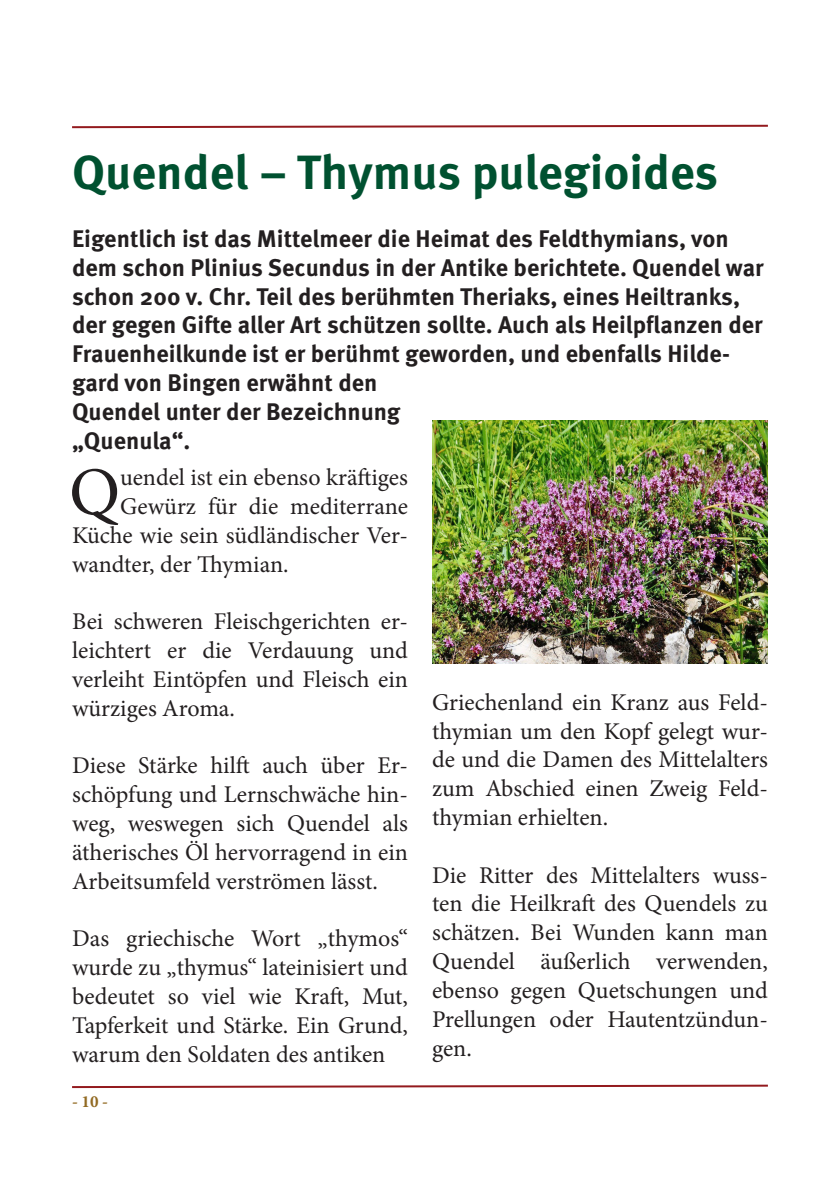
<style>
.page{position:relative;width:840px;height:1191px;background:#fff}
.page>*{position:absolute;margin:0;border:0;box-sizing:border-box;transform-origin:0 0}
.t1{font:68.4px "Minion Pro";color:#231f20}
.t2{font:700 48px "Meta OT";color:#005130}
.t3{font:24px/28.8px "Minion Pro";color:#231f20;text-align:justify}
.t4{font:700 24px/28.8px "Meta OT";color:#231f20}
.t5{font:700 17px "Minion Pro";color:#926a22}
</style>
<div class="page">
<svg style="left:72px;top:124px;width:696px;height:5px"></svg>
<svg style="left:72px;top:1084px;width:696px;height:5px"></svg>
<img style="left:432px;top:421px;width:335px;height:242px">
<p class="t2" style="left:72px;top:142px;width:647px">Quendel – Thymus pulegioides</p>
<p class="t4" style="left:72px;top:224px;width:692px">Eigentlich ist das Mittelmeer die Heimat des Feldthymians, von dem schon Plinius Secundus in der Antike berichtete. Quendel war schon 200 v. Chr. Teil des berühmten Theriaks, eines Heiltranks, der gegen Gifte aller Art schützen sollte. Auch als Heilpflanzen der Frauenheilkunde ist er berühmt geworden, und ebenfalls Hilde&shy;gard von Bingen erwähnt den<br>Quendel unter der Bezeichnung<br>„Quenula“.</p>
<p class="t1" style="left:69px;top:446px;width:52px">Q</p>
<p class="t3" style="left:120px;top:463px;width:289px">uendel ist ein ebenso kräftiges</p>
<p class="t3" style="left:120px;top:492px;width:289px">Gewürz für die mediterrane</p>
<p class="t3" style="left:72px;top:521px;width:337px">Küche wie sein südländischer Ver-</p>
<p class="t3" style="left:72px;top:550px;width:218px">wandter, der Thymian.</p>
<p class="t3" style="left:72px;top:607px;width:337px">Bei schweren Fleischgerichten er&shy;leichtert er die Verdauung und verleiht Eintöpfen und Fleisch ein würziges Aroma.</p>
<p class="t3" style="left:72px;top:751px;width:337px">Diese Stärke hilft auch über Er&shy;schöpfung und Lernschwäche hin&shy;weg, weswegen sich Quendel als ätherisches Öl hervorragend in ein Arbeitsumfeld verströmen lässt.</p>
<p class="t3" style="left:72px;top:924px;width:337px">Das griechische Wort „thymos“ wurde zu „thymus“ lateinisiert und bedeutet so viel wie Kraft, Mut, Tapferkeit und Stärke. Ein Grund, warum den Soldaten des antiken</p>
<p class="t5" style="left:72px;top:1089px;width:38px">- 10 -</p>
<p class="t3" style="left:432px;top:688px;width:337px">Griechenland ein Kranz aus Feld&shy;thymian um den Kopf gelegt wur&shy;de und die Damen des Mittelalters zum Abschied einen Zweig Feld&shy;thymian erhielten.</p>
<p class="t3" style="left:432px;top:860px;width:337px">Die Ritter des Mittelalters wuss&shy;ten die Heilkraft des Quendels zu schätzen. Bei Wunden kann man Quendel äußerlich verwenden, ebenso gegen Quetschungen und Prellungen oder Hautentzündun&shy;gen.</p>
</div>
